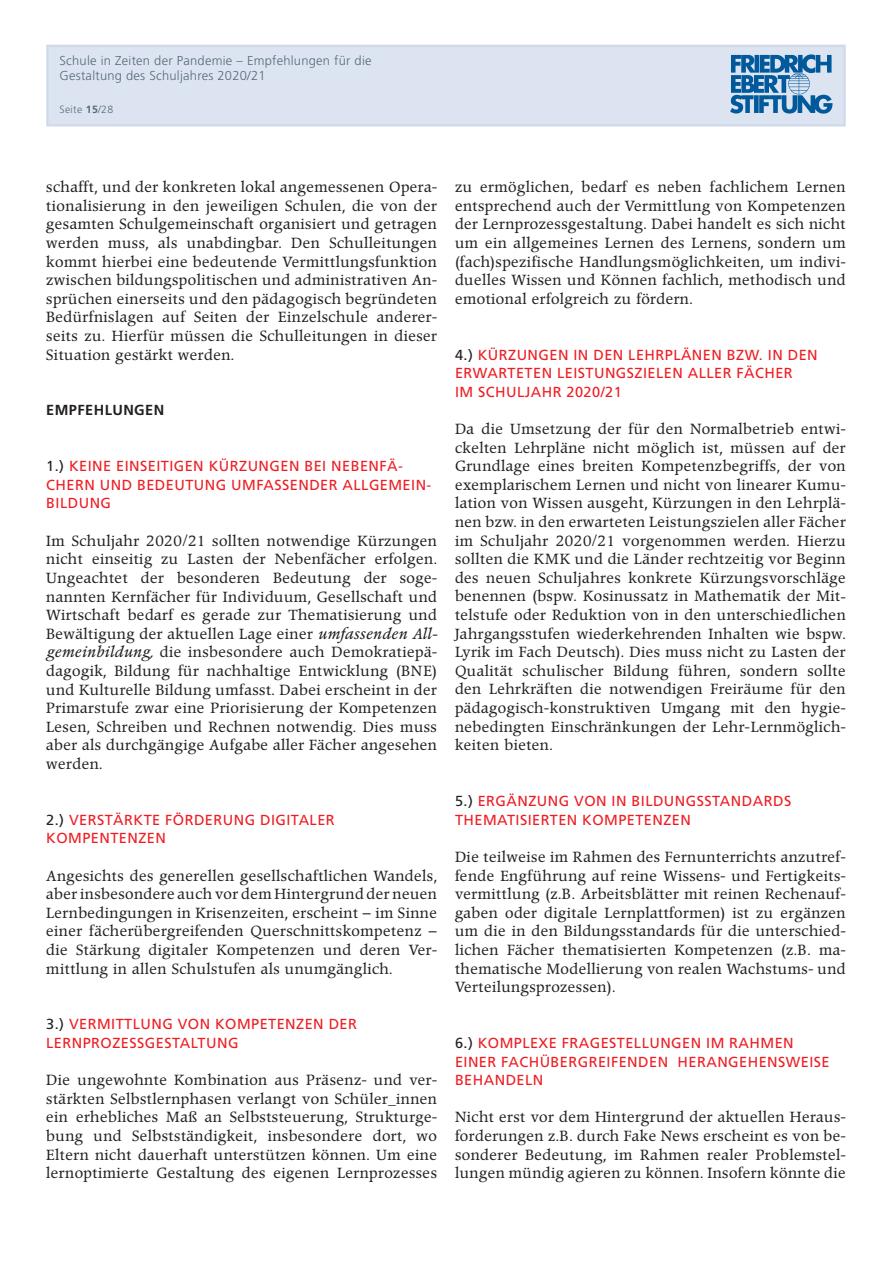
<style>
.page{position:relative;width:893px;height:1263px;background:#fff}
.page>*{position:absolute;margin:0;border:0;box-sizing:border-box;transform-origin:0 0}
.t1{font:14.55px/18.6px "Poppl Pontifex BE";letter-spacing:.03em;color:#231f20;text-align:justify}
.t2{font:14.55px/18.6px "Frutiger";letter-spacing:.03em;color:#ee1d23}
.t3{font:700 14.55px "Frutiger";letter-spacing:.03em;color:#231f20}
.t4{font:300 12.9px/15px "Frutiger CE";letter-spacing:.02em;color:#566a7b}
.t5{font:300 10.5px "Frutiger";letter-spacing:.03em;color:#566a7b}
.s1{font-family:"Frutiger CE";font-weight:700}
.s2{color:#231f20}
.s3{font-style:italic}
</style>
<div class="page">
<div style="left:46px;top:45px;width:800px;height:81px;background:#dde4f1;border:2px solid #cfd9eb"></div>
<img style="left:730px;top:54px;width:103px;height:60px">
<p class="t4" style="left:60px;top:53px;width:314px">Schule in Zeiten der Pandemie – Empfehlungen für die<br>Gestaltung des Schuljahres 2020/21</p>
<p class="t5" style="left:60px;top:103px;width:55px">Seite <span class="s1">15</span>/28</p>
<p class="t1" style="left:46px;top:178px;width:392px">schafft, und der konkreten lokal angemessenen Opera&shy;tionalisierung in den jeweiligen Schulen, die von der gesamten Schulgemeinschaft organisiert und getragen werden muss, als unabdingbar. Den Schulleitungen kommt hierbei eine bedeutende Vermittlungsfunktion zwischen bildungspolitischen und administrativen An&shy;sprüchen einerseits und den pädagogisch begründeten Bedürfnislagen auf Seiten der Einzelschule anderer&shy;seits zu. Hierfür müssen die Schulleitungen in dieser Situation gestärkt werden.</p>
<p class="t3" style="left:46px;top:402px;width:119px">EMPFEHLUNGEN</p>
<p class="t2" style="left:46px;top:457px;width:387px"><span class="s2">1.)</span> KEINE EINSEITIGEN KÜRZUNGEN BEI NEBENFÄ-<br>CHERN UND BEDEUTUNG UMFASSENDER ALLGEMEIN-<br>BILDUNG</p>
<p class="t1" style="left:46px;top:532px;width:393px">Im Schuljahr 2020/21 sollten notwendige Kürzungen nicht einseitig zu Lasten der Nebenfächer erfolgen.<br>Ungeachtet der besonderen Bedeutung der soge&shy;nannten Kernfächer für Individuum, Gesellschaft und Wirtschaft bedarf es gerade zur Thematisierung und Bewältigung der aktuellen Lage einer <span class="s3">umfassenden All&shy;gemeinbildung,</span> die insbesondere auch Demokratiepä&shy;dagogik, Bildung für nachhaltige Entwicklung (BNE) und Kulturelle Bildung umfasst. Dabei erscheint in der Primarstufe zwar eine Priorisierung der Kompetenzen Lesen, Schreiben und Rechnen notwendig. Dies muss aber als durchgängige Aufgabe aller Fächer angesehen werden.</p>
<p class="t2" style="left:46px;top:810px;width:290px"><span class="s2">2.)</span> VERSTÄRKTE FÖRDERUNG DIGITALER<br>KOMPENTENZEN</p>
<p class="t1" style="left:46px;top:866px;width:392px">Angesichts des generellen gesellschaftlichen Wandels, aber insbesondere auch vor dem Hintergrund der neuen Lernbedingungen in Krisenzeiten, erscheint – im Sinne einer fächerübergreifenden Querschnittskompetenz – die Stärkung digitaler Kompetenzen und deren Ver&shy;mittlung in allen Schulstufen als unumgänglich.</p>
<p class="t2" style="left:46px;top:1015px;width:312px"><span class="s2">3.)</span> VERMITTLUNG VON KOMPETENZEN DER<br>LERNPROZESSGESTALTUNG</p>
<p class="t1" style="left:46px;top:1071px;width:392px">Die ungewohnte Kombination aus Präsenz- und ver&shy;stärkten Selbstlernphasen verlangt von Schüler_innen ein erhebliches Maß an Selbststeuerung, Strukturge&shy;bung und Selbstständigkeit, insbesondere dort, wo Eltern nicht dauerhaft unterstützen können. Um eine lernoptimierte Gestaltung des eigenen Lernprozesses</p>
<p class="t1" style="left:455px;top:178px;width:392px">zu ermöglichen, bedarf es neben fachlichem Lernen entsprechend auch der Vermittlung von Kompetenzen der Lernprozessgestaltung. Dabei handelt es sich nicht um ein allgemeines Lernen des Lernens, sondern um (fach)spezifische Handlungsmöglichkeiten, um indivi&shy;duelles Wissen und Können fachlich, methodisch und emotional erfolgreich zu fördern.</p>
<p class="t2" style="left:455px;top:345px;width:364px"><span class="s2">4.)</span> KÜRZUNGEN IN DEN LEHRPLÄNEN BZW. IN DEN<br>ERWARTETEN LEISTUNGSZIELEN ALLER FÄCHER<br>IM SCHULJAHR 2020/21</p>
<p class="t1" style="left:455px;top:420px;width:392px">Da die Umsetzung der für den Normalbetrieb entwi&shy;ckelten Lehrpläne nicht möglich ist, müssen auf der Grundlage eines breiten Kompetenzbegriffs, der von exemplarischem Lernen und nicht von linearer Kumu&shy;lation von Wissen ausgeht, Kürzungen in den Lehrplä&shy;nen bzw. in den erwarteten Leistungszielen aller Fächer im Schuljahr 2020/21 vorgenommen werden. Hierzu sollten die KMK und die Länder rechtzeitig vor Beginn des neuen Schuljahres konkrete Kürzungsvorschläge benennen (bspw. Kosinussatz in Mathematik der Mit&shy;telstufe oder Reduktion von in den unterschiedlichen Jahrgangsstufen wiederkehrenden Inhalten wie bspw.<br>Lyrik im Fach Deutsch). Dies muss nicht zu Lasten der Qualität schulischer Bildung führen, sondern sollte den Lehrkräften die notwendigen Freiräume für den pädagogisch-konstruktiven Umgang mit den hygie&shy;nebedingten Einschränkungen der Lehr-Lernmöglich&shy;keiten bieten.</p>
<p class="t2" style="left:455px;top:792px;width:338px"><span class="s2">5.)</span> ERGÄNZUNG VON IN BILDUNGSSTANDARDS<br>THEMATISIERTEN KOMPETENZEN</p>
<p class="t1" style="left:455px;top:848px;width:392px">Die teilweise im Rahmen des Fernunterrichts anzutref&shy;fende Engführung auf reine Wissens- und Fertigkeits&shy;vermittlung (z.B. Arbeitsblätter mit reinen Rechenauf&shy;gaben oder digitale Lernplattformen) ist zu ergänzen um die in den Bildungsstandards für die unterschied&shy;lichen Fächer thematisierten Kompetenzen (z.B. ma&shy;thematische Modellierung von realen Wachstums- und Verteilungsprozessen).</p>
<p class="t2" style="left:455px;top:1034px;width:376px"><span class="s2">6.)</span> KOMPLEXE FRAGESTELLUNGEN IM RAHMEN<br>EINER FACHÜBERGREIFENDEN HERANGEHENSWEISE<br>BEHANDELN</p>
<p class="t1" style="left:455px;top:1108px;width:392px">Nicht erst vor dem Hintergrund der aktuellen Heraus&shy;forderungen z.B. durch Fake News erscheint es von be&shy;sonderer Bedeutung, im Rahmen realer Problemstel&shy;lungen mündig agieren zu können. Insofern könnte die</p>
</div>
